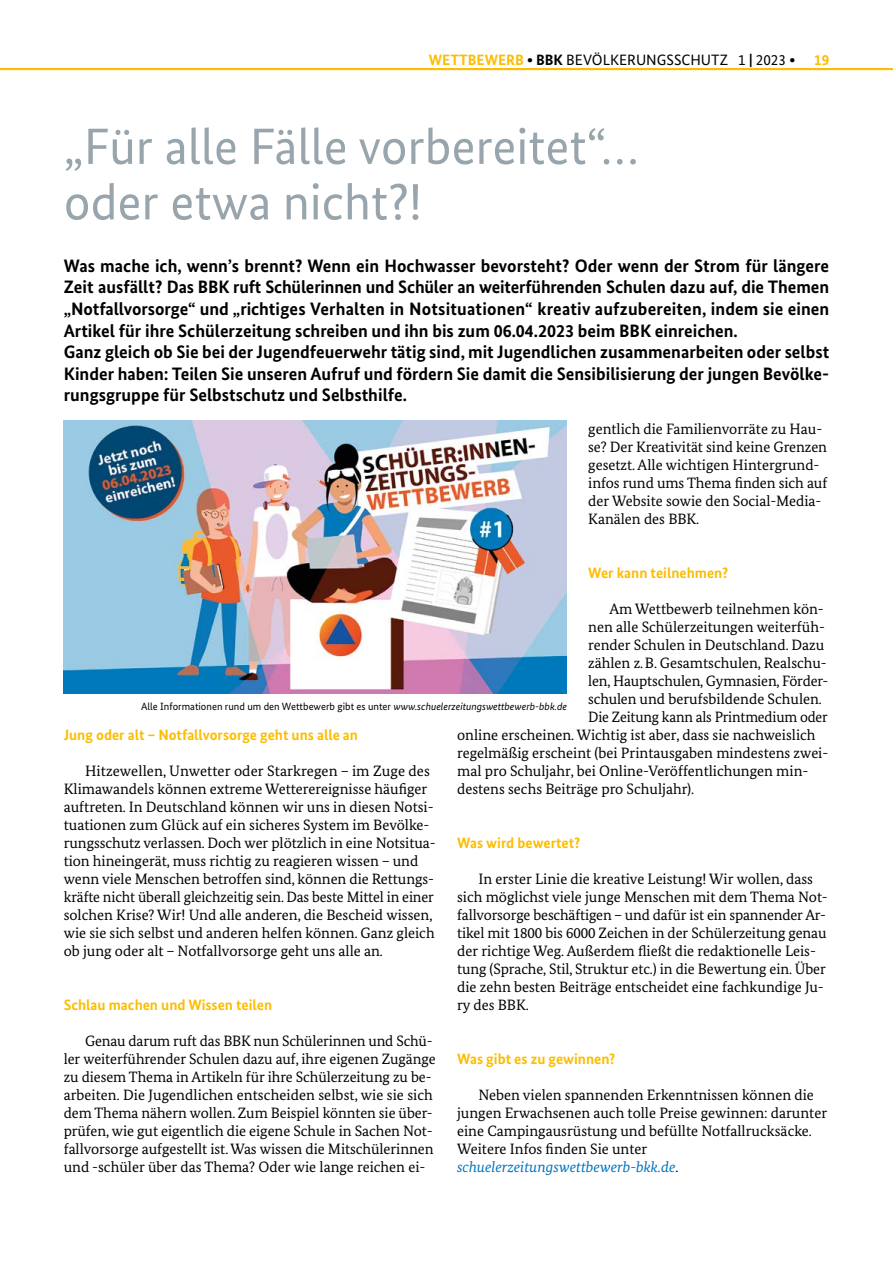
<style>
.page{position:relative;width:893px;height:1263px;background:#fff}
.page>*{position:absolute;margin:0;border:0;box-sizing:border-box;transform-origin:0 0}
.t1{font:51px/55.5px "Bundes Sans";color:#99a5ad}
.t2{font:700 18px/21.6px "Bundes Sans";color:#000}
.t3{font:15px/18px "Bundes Serif";color:#000}
.t4{font:700 15px "Bundes Sans";color:#fcbd00}
.t5{font:15px "Bundes Sans";color:#000}
.t6{font:10.5px "Bundes Sans";color:#000}
.s1{font-weight:700;color:#fcbd00}
.s2{font-weight:700}
.s3{font-style:italic}
.s4{font-style:italic;color:#0075bf}
</style>
<div class="page">
<img style="left:64px;top:421px;width:503px;height:272px">
<hr style="left:0;top:68px;width:893px;height:2px;background:#fcbd00">
<p class="t5" style="left:429px;top:51px;width:368px"><span class="s1">WETTBEWERB</span> <span class="s2">∙ BBK</span> BEVÖLKERUNGSSCHUTZ 1 <span class="s2">|</span> 2023 <span class="s2">∙</span></p>
<p class="t4" style="left:814px;top:51px;width:16px">19</p>
<h1 class="t1" style="left:64px;top:119px;width:576px">„Für alle Fälle vorbereitet“… oder etwa nicht?!</h1>
<p class="t2" style="left:64px;top:255px;width:767px">Was mache ich, wenn’s brennt? Wenn ein Hochwasser bevorsteht? Oder wenn der Strom für längere Zeit ausfällt? Das BBK ruft Schülerinnen und Schüler an weiterführenden Schulen dazu auf, die Themen „Notfallvorsorge“ und „richtiges Verhalten in Notsituationen“ kreativ aufzubereiten, indem sie einen Artikel für ihre Schülerzeitung schreiben und ihn bis zum 06.04.2023 beim BBK einreichen.<br>Ganz gleich ob Sie bei der Jugendfeuerwehr tätig sind, mit Jugendlichen zusammenarbeiten oder selbst Kinder haben: Teilen Sie unseren Aufruf und fördern Sie damit die Sensibilisierung der jungen Bevölke&shy;rungsgruppe für Selbstschutz und Selbsthilfe.</p>
<p class="t3" style="left:588px;top:419px;width:241px">gentlich die Familienvorräte zu Hau&shy;se? Der Kreativität sind keine Grenzen gesetzt. Alle wichtigen Hintergrund&shy;infos rund ums Thema finden sich auf der Website sowie den Social-Media-Kanälen des BBK.</p>
<p class="t4" style="left:588px;top:564px;width:142px">Wer kann teilnehmen?</p>
<p class="t3" style="left:609px;top:599px;width:216px">Am Wettbewerb teilnehmen kön-</p>
<p class="t3" style="left:588px;top:617px;width:238px">nen alle Schülerzeitungen weiterfüh-</p>
<p class="t3" style="left:588px;top:635px;width:238px">render Schulen in Deutschland. Dazu</p>
<p class="t3" style="left:588px;top:653px;width:240px">zählen z.B. Gesamtschulen, Realschu-</p>
<p class="t3" style="left:588px;top:671px;width:242px">len, Hauptschulen, Gymnasien, Förder-</p>
<p class="t3" style="left:588px;top:689px;width:235px">schulen und berufsbildende Schulen.</p>
<p class="t3" style="left:588px;top:707px;width:241px">Die Zeitung kann als Printmedium oder</p>
<p class="t3" style="left:457px;top:725px;width:360px">online erscheinen. Wichtig ist aber, dass sie nachweislich</p>
<p class="t3" style="left:457px;top:743px;width:373px">regelmäßig erscheint (bei Printausgaben mindestens zwei-</p>
<p class="t3" style="left:457px;top:761px;width:353px">mal pro Schuljahr, bei Online-Veröffentlichungen min-</p>
<p class="t3" style="left:457px;top:779px;width:239px">destens sechs Beiträge pro Schuljahr).</p>
<p class="t6" style="left:141px;top:700px;width:427px">Alle Informationen rund um den Wettbewerb gibt es unter <span class="s3">www.schuelerzeitungswettbewerb-bbk.de</span></p>
<p class="t4" style="left:64px;top:726px;width:296px">Jung oder alt – Notfallvorsorge geht uns alle an</p>
<p class="t3" style="left:64px;top:761px;width:373px;text-indent:21px">Hitzewellen, Unwetter oder Starkregen – im Zuge des Klimawandels können extreme Wetterereignisse häufiger auftreten. In Deutschland können wir uns in diesen Notsi&shy;tuationen zum Glück auf ein sicheres System im Bevölke&shy;rungsschutz verlassen. Doch wer plötzlich in eine Notsitua&shy;tion hineingerät, muss richtig zu reagieren wissen – und wenn viele Menschen betroffen sind, können die Rettungs&shy;kräfte nicht überall gleichzeitig sein. Das beste Mittel in einer solchen Krise? Wir! Und alle anderen, die Bescheid wissen, wie sie sich selbst und anderen helfen können. Ganz gleich ob jung oder alt – Notfallvorsorge geht uns alle an.</p>
<p class="t4" style="left:457px;top:834px;width:125px">Was wird bewertet?</p>
<p class="t3" style="left:457px;top:869px;width:372px;text-indent:21px">In erster Linie die kreative Leistung! Wir wollen, dass sich möglichst viele junge Menschen mit dem Thema Not&shy;fallvorsorge beschäftigen – und dafür ist ein spannender Ar&shy;tikel mit 1800 bis 6000 Zeichen in der Schülerzeitung genau der richtige Weg. Außerdem fließt die redaktionelle Leis&shy;tung (Sprache, Stil, Struktur etc.) in die Bewertung ein. Über die zehn besten Beiträge entscheidet eine fachkundige Ju&shy;ry des BBK.</p>
<p class="t4" style="left:64px;top:996px;width:210px">Schlau machen und Wissen teilen</p>
<p class="t3" style="left:64px;top:1031px;width:373px;text-indent:21px">Genau darum ruft das BBK nun Schülerinnen und Schü&shy;ler weiterführender Schulen dazu auf, ihre eigenen Zugänge zu diesem Thema in Artikeln für ihre Schülerzeitung zu be&shy;arbeiten. Die Jugendlichen entscheiden selbst, wie sie sich dem Thema nähern wollen. Zum Beispiel könnten sie über&shy;prüfen, wie gut eigentlich die eigene Schule in Sachen Not&shy;fallvorsorge aufgestellt ist. Was wissen die Mitschülerinnen und -schüler über das Thema? Oder wie lange reichen ei-</p>
<p class="t4" style="left:457px;top:1050px;width:160px">Was gibt es zu gewinnen?</p>
<p class="t3" style="left:457px;top:1085px;width:372px;text-indent:21px">Neben vielen spannenden Erkenntnissen können die jungen Erwachsenen auch tolle Preise gewinnen: darunter eine Campingausrüstung und befüllte Notfallrucksäcke.<br>Weitere Infos finden Sie unter <span class="s4">schuelerzeitungswettbewerb-bkk.de</span>.</p>
</div>
